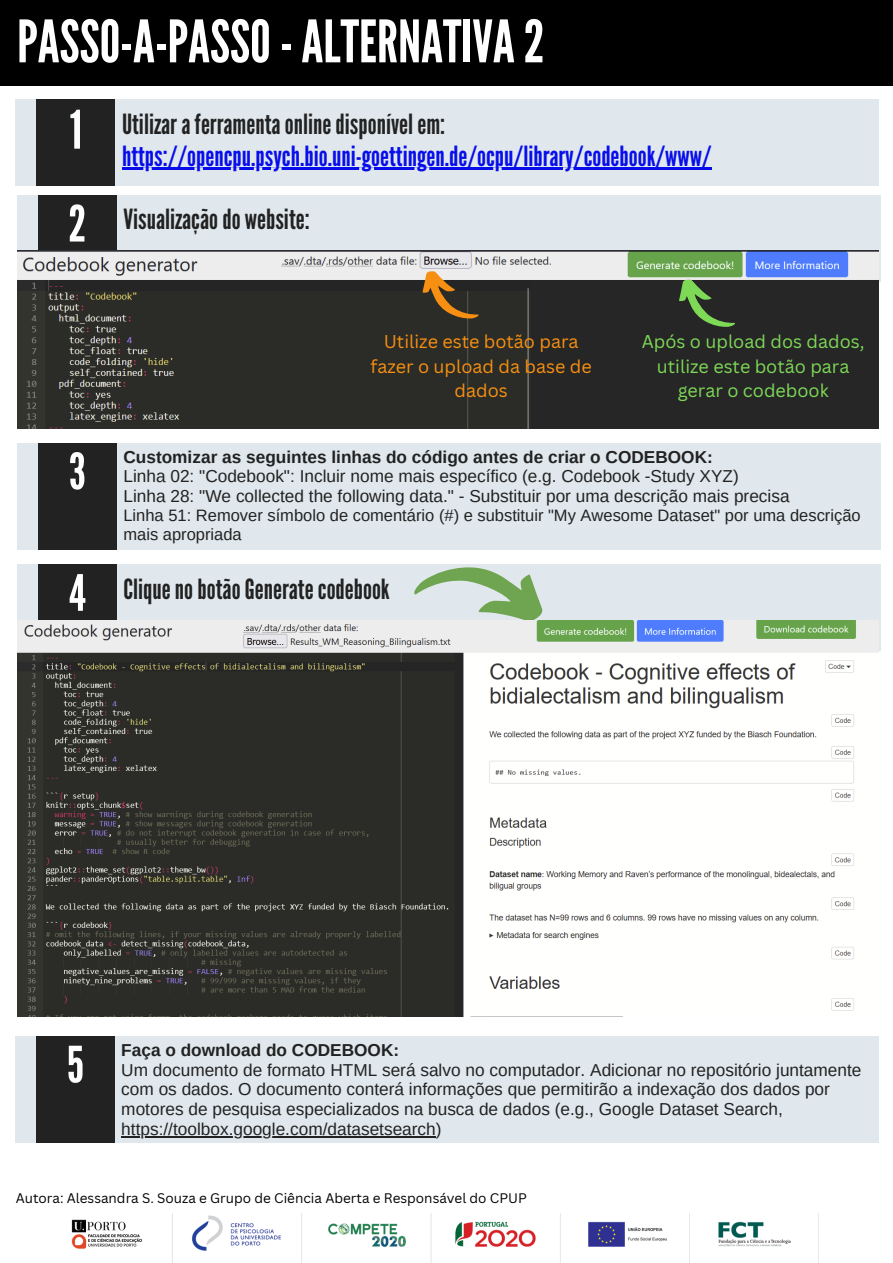
<style>
.page{position:relative;width:893px;height:1263px;background:#fff}
.page>*{position:absolute;margin:0;border:0;box-sizing:border-box;transform-origin:0 0}
.t1{font:58.43px "League Gothic";color:#fff}
.t2{font:53.03px "League Gothic";color:#feffff}
.t3{font:50.03px "League Gothic";color:#fff}
.t4{font:27.75px "League Gothic";color:#222}
.t5{font:27.75px "League Gothic";color:#080eea}
.t6{font:18px/24.8px "Canva Sans";color:#7ed957;text-align:center}
.t7{font:18px/24.8px "Canva Sans";color:#f79012;text-align:center}
.t8{font:17.25px/19.6px "Arimo";color:#222}
.t9{font:700 17.25px "Arimo";color:#222}
.t10{font:16.5px/19.1px "Arimo";color:#222}
.t11{font:13.5px "Canva Sans";color:#000}
</style>
<div class="page">
<div style="left:0;top:0;width:893px;height:86px;background:#000"></div>
<img style="left:71px;top:1214px;width:720px;height:49px">
<div style="left:16px;top:99px;width:863px;height:87px;background:#e0e8ed"></div>
<div style="left:36px;top:99px;width:79px;height:87px;background:#222"></div>
<hr style="left:122px;top:168px;width:589px;height:2px;background:#080eea">
<div style="left:17px;top:195px;width:863px;height:87px;background:#e0e8ed"></div>
<div style="left:38px;top:195px;width:78px;height:87px;background:#222"></div>
<img style="left:17px;top:250px;width:861px;height:178px">
<svg style="left:415px;top:268px;width:66px;height:63px"></svg>
<svg style="left:671px;top:276px;width:66px;height:63px;background:#3e4f37"></svg>
<div style="left:17px;top:443px;width:863px;height:106px;background:#e0e8ed"></div>
<div style="left:38px;top:443px;width:78px;height:106px;background:#222"></div>
<div style="left:15px;top:1036px;width:863px;height:107px;background:#e0e8ed"></div>
<div style="left:36px;top:1036px;width:78px;height:107px;background:#222"></div>
<hr style="left:121px;top:1136px;width:315px;height:1px;background:#222">
<div style="left:17px;top:564px;width:863px;height:87px;background:#e0e8ed"></div>
<div style="left:38px;top:564px;width:78px;height:87px;background:#222"></div>
<svg style="left:412px;top:567px;width:137px;height:54px"></svg>
<img style="left:17px;top:621px;width:861px;height:396px">
<p class="t1" style="left:17px;top:8px;width:529px">PASSO-A-PASSO-ALTERNATIVA2</p>
<p class="t2" style="left:70px;top:99px;width:14px">1</p>
<p class="t3" style="left:68px;top:195px;width:19px">2</p>
<p class="t3" style="left:69px;top:442px;width:18px">3</p>
<p class="t3" style="left:69px;top:564px;width:18px">4</p>
<p class="t4" style="left:122px;top:108px;width:325px">Utilizaraferramentaonlinedisponívelem:</p>
<p class="t5" style="left:122px;top:140px;width:591px">https://opencpu.psych.bio.uni-goettingen.de/ocpu/library/codebook/www/</p>
<p class="t4" style="left:123px;top:203px;width:188px">Visualizaçãodo website:</p>
<p class="t7" style="left:370px;top:328px;width:223px">Utilize este botão para fazer o upload da base de dados</p>
<p class="t6" style="left:642px;top:328px;width:224px">Após o upload dos dados, utilize este botão para gerar o codebook</p>
<p class="t9" style="left:123px;top:447px;width:591px">Customizar as seguintes linhas do código antes de criar o CODEBOOK:</p>
<p class="t8" style="left:123px;top:467px;width:617px">Linha 02: "Codebook": Incluir nome mais específico (e.g. Codebook -Study XYZ)</p>
<p class="t8" style="left:123px;top:486px;width:667px">Linha 28: "We collected the following data." - Substituir por uma descrição mais precisa</p>
<p class="t10" style="left:123px;top:506px;width:738px">Linha 51: Remover símbolo de comentário (#) e substituir "My Awesome Dataset" por uma descrição mais apropriada</p>
<p class="t4" style="left:123px;top:573px;width:268px">CliquenobotãoGeneratecodebook</p>
<p class="t3" style="left:67px;top:1036px;width:19px">5</p>
<p class="t9" style="left:121px;top:1040px;width:279px">Faça o download do CODEBOOK:</p>
<p class="t8" style="left:121px;top:1060px;width:741px">Um documento de formato HTML será salvo no computador. Adicionar no repositório juntamente com os dados. O documento conterá informações que permitirão a indexação dos dados por motores de pesquisa especializados na busca de dados (e.g., Google Dataset Search, https://toolbox.google.com/datasetsearch)</p>
<p class="t11" style="left:16px;top:1188px;width:513px">Autora: Alessandra S. Souza e Grupo de Ciência Aberta e Responsável do CPUP</p>
</div>
